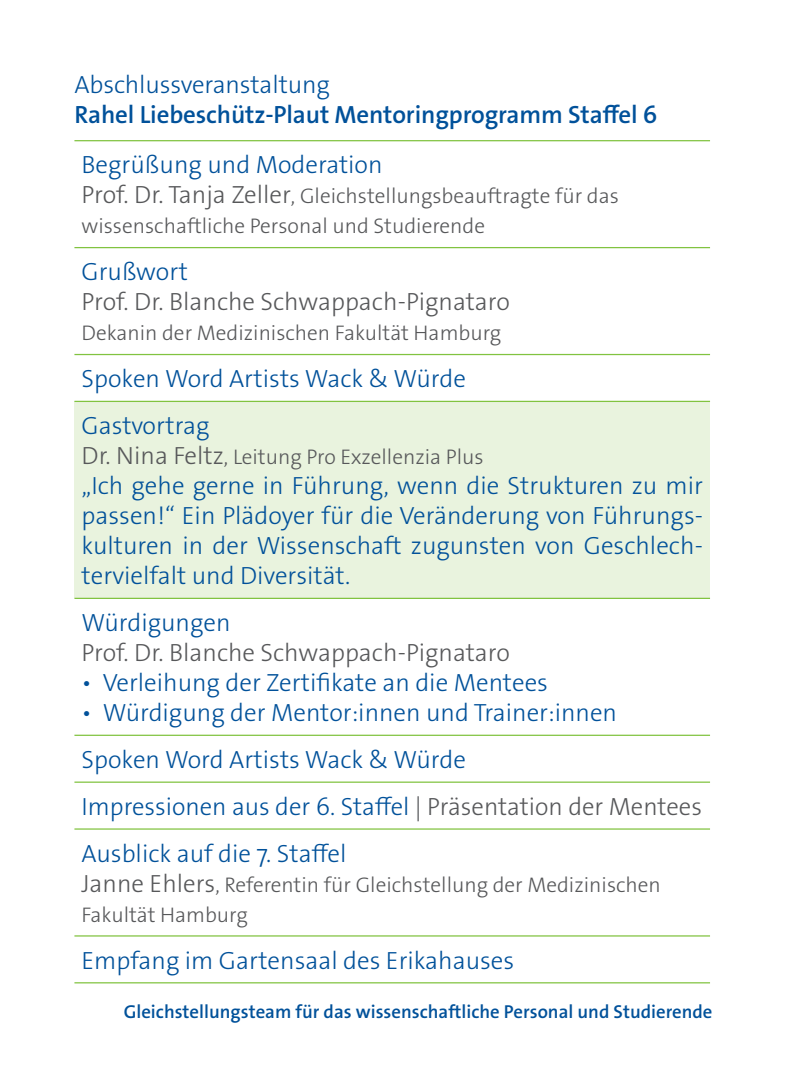
<style>
.page{position:relative;width:787px;height:1092px;background:#fff}
.page>*{position:absolute;margin:0;border:0;box-sizing:border-box;transform-origin:0 0}
.t1{font:300 25px/46.8px "The Sans Os F";color:#01519a}
.t2{font:300 25px "The Sans Os F";color:#57585a}
.t3{font:600 25px "The Sans Os F";letter-spacing:-.005em;color:#01519a}
.t4{font:300 21.25px/30px "The Sans Os F";color:#57585a}
.t5{font:600 18.75px "The Sans Os F";color:#01519a}
.s1{font-size:25px}
.s2{color:#57585a}
</style>
<div class="page">
<div style="left:74px;top:401px;width:636px;height:197px;background:#e9f3de"></div>
<hr style="left:74px;top:140px;width:636px;height:1px;background:#81c340">
<hr style="left:74px;top:247px;width:636px;height:1px;background:#81c340">
<hr style="left:74px;top:354px;width:636px;height:1px;background:#81c340">
<hr style="left:74px;top:401px;width:636px;height:1px;background:#81c340">
<hr style="left:74px;top:597px;width:636px;height:2px;background:#81c340">
<hr style="left:74px;top:734px;width:636px;height:1px;background:#81c340">
<hr style="left:74px;top:781px;width:636px;height:1px;background:#81c340">
<hr style="left:74px;top:828px;width:636px;height:1px;background:#81c340">
<hr style="left:74px;top:935px;width:636px;height:1px;background:#81c340">
<hr style="left:74px;top:982px;width:636px;height:1px;background:#81c340">
<p class="t1" style="left:74px;top:61px;width:257px">Abschlussveranstaltung</p>
<p class="t3" style="left:74px;top:98px;width:584px">Rahel Liebeschütz-Plaut Mentoringprogramm Staffel 6</p>
<p class="t1" style="left:81px;top:142px;width:302px">Begrüßung und Moderation</p>
<p class="t4" style="left:81px;top:181px;width:539px"><span class="s1">Prof. Dr. Tanja Zeller</span>, Gleichstellungsbeauftragte für das wissenschaftliche Personal und Studierende</p>
<p class="t1" style="left:81px;top:249px;width:108px">Grußwort</p>
<p class="t2" style="left:81px;top:286px;width:430px">Prof. Dr. Blanche Schwappach-Pignataro</p>
<p class="t4" style="left:81px;top:318px;width:421px">Dekanin der Medizinischen Fakultät Hamburg</p>
<p class="t1" style="left:81px;top:355px;width:386px">Spoken Word Artists Wack &amp; Würde<br>Gastvortrag</p>
<p class="t4" style="left:81px;top:442px;width:403px"><span class="s1">Dr. Nina Feltz</span>, Leitung Pro Exzellenzia Plus</p>
<p class="t1" style="left:81px;top:471px;width:623px;line-height:30px;text-align:justify">„Ich gehe gerne in Führung, wenn die Strukturen zu mir passen!“ Ein Plädoyer für die Veränderung von Führungs&shy;kulturen in der Wissenschaft zugunsten von Geschlech&shy;tervielfalt und Diversität.</p>
<p class="t1" style="left:81px;top:599px;width:150px">Würdigungen</p>
<p class="t2" style="left:81px;top:636px;width:430px">Prof. Dr. Blanche Schwappach-Pignataro</p>
<p class="t1" style="left:81px;top:659px;width:468px">• Verleihung der Zertifikate an die Mentees</p>
<p class="t1" style="left:81px;top:689px;width:622px">• Würdigung der Mentor:innen und Trainer:innen<br>Spoken Word Artists Wack &amp; Würde<br>Impressionen aus der 6. Staffel <span class="s2">| Präsentation der Mentees </span>Ausblick auf die 7. Staffel</p>
<p class="t4" style="left:81px;top:869px;width:581px"><span class="s1">Janne Ehlers</span>, Referentin für Gleichstellung der Medizinischen<br>Fakultät Hamburg</p>
<p class="t1" style="left:81px;top:936px;width:434px">Empfang im Gartensaal des Erikahauses</p>
<p class="t5" style="left:124px;top:999px;width:590px">Gleichstellungsteam für das wissenschaftliche Personal und Studierende</p>
</div>
